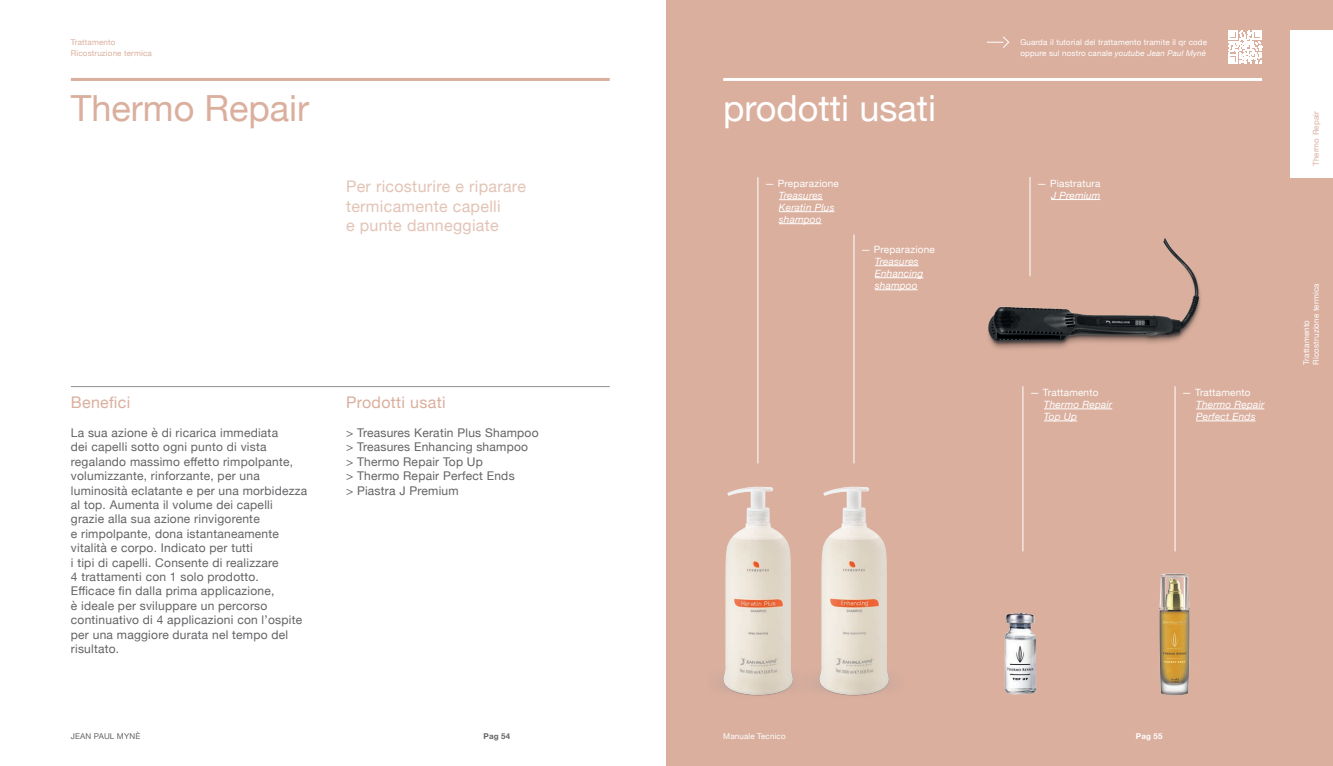
<style>
.page{position:relative;width:1333px;height:766px;background:#fff}
.page>*{position:absolute;margin:0;border:0;box-sizing:border-box;transform-origin:0 0}
.t1{font:36px "Helvetica Neue";color:#fff}
.t2{font:36px "Helvetica Neue";color:#daaf9e}
.t3{font:16px/19.2px "Helvetica Neue";letter-spacing:.02em;color:#e3c3b5}
.t4{font:16px "Helvetica Neue";letter-spacing:.02em;color:#daaf9e}
.t5{font:12px/14.4px "Helvetica Neue";letter-spacing:.02em;color:#636366}
.t6{font:italic 10px/12px "Helvetica Neue";letter-spacing:.02em;color:#fff}
.t7{font:10px "Helvetica Neue";letter-spacing:.02em;color:#fff}
.t8{font:8px/9.6px "Helvetica Neue";letter-spacing:.02em;color:#fff}
.t9{font:8px/11px "Helvetica Neue";letter-spacing:.02em;color:#daaf9e}
.t10{font:8px "Helvetica Neue";letter-spacing:.02em;color:#636366}
.t11{font:700 8px "Helvetica Neue";color:#636366}
.t12{font:700 8px "Helvetica Neue";color:#fff}
.s1{font-style:italic}
</style>
<div class="page">
<div style="left:666px;top:0;width:666px;height:765px;background:#daaf9e"></div>
<img style="left:719px;top:486px;width:76px;height:210px">
<img style="left:815px;top:486px;width:76px;height:210px">
<img style="left:1159px;top:573px;width:31px;height:123px">
<img style="left:988px;top:223px;width:213px;height:126px">
<div style="left:1290px;top:30px;width:42px;height:147px;background:#fff"></div>
<svg style="left:1228px;top:30px;width:33px;height:34px"></svg>
<img style="left:1004px;top:613px;width:32px;height:82px">
<hr style="left:71px;top:386px;width:538px;height:1px;background:#8e9093">
<hr style="left:71px;top:78px;width:538px;height:3px;background:#daaf9e">
<hr style="left:1195px;top:408px;width:69px;height:1px;background:#fff">
<hr style="left:1195px;top:420px;width:60px;height:1px;background:#fff">
<hr style="left:1022px;top:386px;width:1px;height:165px;background:#fff">
<hr style="left:874px;top:265px;width:44px;height:1px;background:#fff">
<hr style="left:874px;top:277px;width:49px;height:1px;background:#fff">
<hr style="left:874px;top:289px;width:43px;height:1px;background:#fff">
<hr style="left:853px;top:234px;width:1px;height:229px;background:#fff">
<hr style="left:1050px;top:199px;width:50px;height:1px;background:#fff">
<hr style="left:1029px;top:177px;width:1px;height:99px;background:#fff">
<hr style="left:778px;top:199px;width:44px;height:1px;background:#fff">
<hr style="left:778px;top:211px;width:56px;height:1px;background:#fff">
<hr style="left:778px;top:223px;width:43px;height:1px;background:#fff">
<hr style="left:757px;top:177px;width:1px;height:286px;background:#fff">
<hr style="left:1043px;top:408px;width:69px;height:1px;background:#fff">
<hr style="left:1043px;top:420px;width:34px;height:1px;background:#fff">
<hr style="left:1174px;top:386px;width:1px;height:165px;background:#fff">
<hr style="left:723px;top:78px;width:538px;height:3px;background:#fff">
<svg style="left:987px;top:36px;width:22px;height:12px"></svg>
<p class="t9" style="left:71px;top:37px;width:82px">Trattamento<br>Ricostruzione termica</p>
<p class="t8" style="left:1020px;top:37px;width:188px;line-height:11px">Guarda il tutorial del trattamento tramite il qr code oppure sul nostro canale <span class="s1">youtube Jean Paul Mynè</span></p>
<h1 class="t2" style="left:71px;top:82px;width:240px">Thermo Repair</h1>
<h1 class="t1" style="left:723px;top:82px;width:214px">prodotti usati</h1>
<h2 class="t3" style="left:346px;top:178px;width:181px">Per ricosturire e riparare termicamente capelli<br>e punte danneggiate</h2>
<p class="t7" style="left:764px;top:176px;width:76px">— Preparazione</p>
<p class="t6" style="left:778px;top:190px;width:57px">Treasures<br>Keratin Plus shampoo</p>
<p class="t7" style="left:1036px;top:176px;width:65px">— Piastratura</p>
<p class="t6" style="left:1050px;top:189px;width:51px">J Premium</p>
<p class="t7" style="left:860px;top:242px;width:76px">— Preparazione</p>
<p class="t6" style="left:874px;top:256px;width:50px">Treasures<br>Enhancing shampoo</p>
<h2 class="t4" style="left:71px;top:391px;width:61px">Benefici</h2>
<p class="t5" style="left:71px;top:426px;width:238px">La sua azione è di ricarica immediata<br>dei capelli sotto ogni punto di vista regalando massimo effetto rimpolpante, volumizzante, rinforzante, per una luminosità eclatante e per una morbidezza al top. Aumenta il volume dei capelli grazie alla sua azione rinvigorente<br>e rimpolpante, dona istantaneamente vitalità e corpo. Indicato per tutti<br>i tipi di capelli. Consente di realizzare<br>4 trattamenti con 1 solo prodotto.<br>Efficace fin dalla prima applicazione,<br>è ideale per sviluppare un percorso continuativo di 4 applicazioni con l’ospite per una maggiore durata nel tempo del risultato.</p>
<h2 class="t4" style="left:346px;top:391px;width:101px">Prodotti usati</h2>
<p class="t5" style="left:346px;top:426px;width:194px">&gt; Treasures Keratin Plus Shampoo &gt; Treasures Enhancing shampoo<br>&gt; Thermo Repair Top Up<br>&gt; Thermo Repair Perfect Ends<br>&gt; Piastra J Premium</p>
<p class="t7" style="left:1029px;top:385px;width:70px">— Trattamento</p>
<p class="t6" style="left:1043px;top:399px;width:70px">Thermo Repair<br>Top Up</p>
<p class="t7" style="left:1181px;top:385px;width:70px">— Trattamento</p>
<p class="t6" style="left:1195px;top:399px;width:70px">Thermo Repair<br>Perfect Ends</p>
<p class="t10" style="left:71px;top:729px;width:71px">JEAN PAUL MYNÈ</p>
<p class="t11" style="left:483px;top:729px;width:28px">Pag 54</p>
<p class="t8" style="left:723px;top:731px;width:64px">Manuale Tecnico</p>
<p class="t12" style="left:1135px;top:729px;width:28px">Pag 55</p>
<p class="t9" style="left:1310px;top:166px;width:56px;rotate:-90deg">Thermo Repair</p>
<p class="t8" style="left:1301px;top:364px;width:82px;rotate:-90deg">Trattamento<br>Ricostruzione termica</p>
</div>
